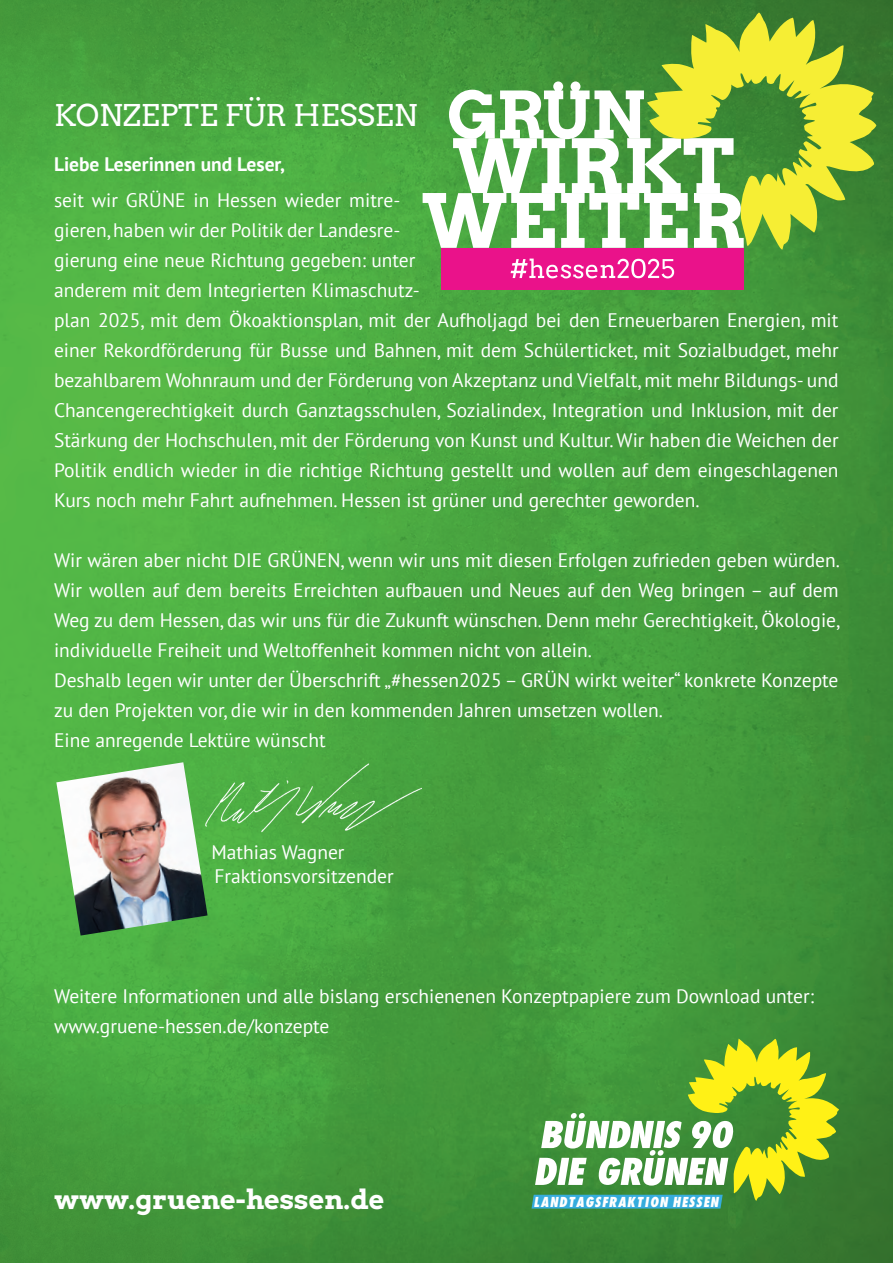
<style>
.page{position:relative;width:893px;height:1263px;background:#fff}
.page>*{position:absolute;margin:0;border:0;box-sizing:border-box;transform-origin:0 0}
.t1{font:30px "Arvo";color:#fff}
.t2{font:27px "Arvo Gr 00 F Cn";color:#fff}
.t3{font:19.5px/30px "PT Sans";color:#fff}
.t4{font:700 19.5px "PT Sans";color:#fff}
.t5{font:italic 13.2px "Futura Cond X Boold";letter-spacing:.07em;color:#fff}
</style>
<div class="page">
<img style="left:0;top:0;width:893px;height:1263px">
<img style="left:56px;top:762px;width:152px;height:173px">
<div style="left:441px;top:248px;width:303px;height:41px;background:#ea128a"></div>
<svg style="left:647px;top:12px;width:230px;height:238px;background:#8fb233"></svg>
<svg style="left:423px;top:81px;width:321px;height:167px"></svg>
<svg style="left:511px;top:259px;width:163px;height:19px"></svg>
<img style="left:192px;top:756px;width:230px;height:80px">
<svg style="left:531px;top:1039px;width:308px;height:169px;background:#7bb153"></svg>
<h1 class="t1" style="left:54px;top:97px;width:365px">KONZEPTE FÜR HESSEN</h1>
<p class="t4" style="left:54px;top:151px;width:232px">Liebe Leserinnen und Leser,</p>
<p class="t3" style="left:54px;top:185px;width:786px">seit wir GRÜNE in Hessen wieder mitre-<br>gieren, haben wir der Politik der Landesre-<br>gierung eine neue Richtung gegeben: unter<br>anderem mit dem Integrierten Klimaschutz-<br>plan 2025, mit dem Ökoaktionsplan, mit der Aufholjagd bei den Erneuerbaren Energien, mit einer Rekordförderung für Busse und Bahnen, mit dem Schülerticket, mit Sozialbudget, mehr bezahlbarem Wohnraum und der Förderung von Akzeptanz und Vielfalt, mit mehr Bildungs- und Chancengerechtigkeit durch Ganztagsschulen, Sozialindex, Integration und Inklusion, mit der Stärkung der Hochschulen, mit der Förderung von Kunst und Kultur. Wir haben die Weichen der Politik endlich wieder in die richtige Richtung gestellt und wollen auf dem eingeschlagenen Kurs noch mehr Fahrt aufnehmen. Hessen ist grüner und gerechter geworden.</p>
<p class="t3" style="left:54px;top:545px;width:787px">Wir wären aber nicht DIE GRÜNEN, wenn wir uns mit diesen Erfolgen zufrieden geben würden.<br>Wir wollen auf dem bereits Erreichten aufbauen und Neues auf den Weg bringen – auf dem Weg zu dem Hessen, das wir uns für die Zukunft wünschen. Denn mehr Gerechtigkeit, Ökologie, individuelle Freiheit und Weltoffenheit kommen nicht von allein.<br>Deshalb legen wir unter der Überschrift „#hessen2025 – GRÜN wirkt weiter“ konkrete Konzepte zu den Projekten vor, die wir in den kommenden Jahren umsetzen wollen.<br>Eine anregende Lektüre wünscht</p>
<p class="t3" style="left:212px;top:840px;width:184px;line-height:24px">Mathias Wagner<br>Fraktionsvorsitzender</p>
<p class="t3" style="left:54px;top:981px;width:762px">Weitere Informationen und alle bislang erschienenen Konzeptpapiere zum Download unter: www.gruene-hessen.de/konzepte</p>
<h2 class="t2" style="left:54px;top:1180px;width:332px">www.gruene-hessen.de</h2>
<p class="t5" style="left:534px;top:1193px;width:186px">LANDTAGSFRAKTION HESSEN</p>
</div>
